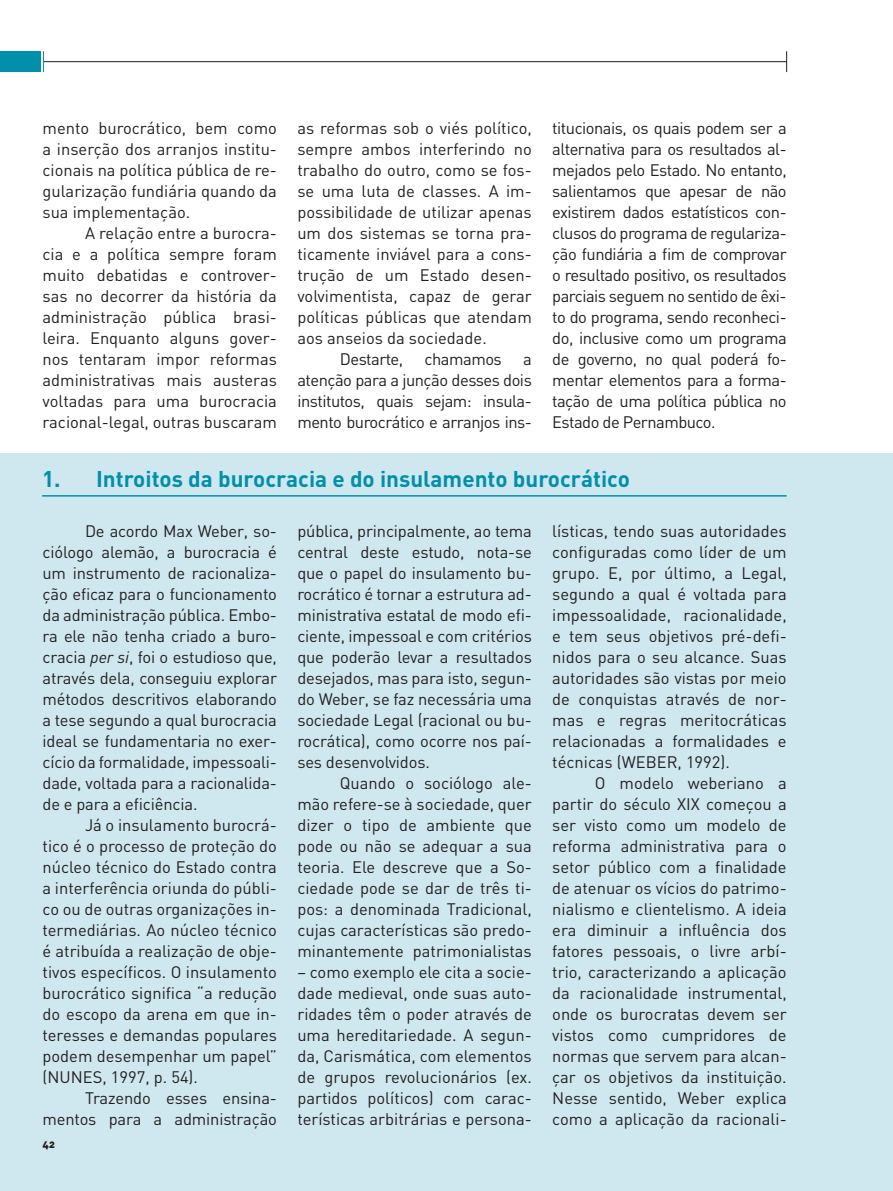
<style>
.page{position:relative;width:893px;height:1191px;background:#fff}
.page>*{position:absolute;margin:0;border:0;box-sizing:border-box;transform-origin:0 0}
.Título_Acadêmicos{font:700 22.5px "DIN";color:#0090ab}
.Texto_Geral{font:16.5px/21px "DIN";color:#231f20;text-align:justify}
.Texto_Geral-2{font:16.5px "DIN";letter-spacing:-.03em;color:#231f20}
.t1{font:10.5px "DIN Black Alternate";color:#231f20}
.s1{font-style:italic}
</style>
<div class="page">
<hr style="left:44px;top:61px;width:743px;height:1px;background:#231f20">
<svg style="left:786px;top:51px;width:1px;height:21px"></svg>
<div style="left:0;top:51px;width:41px;height:21px;background:#0090ab"></div>
<svg style="left:43px;top:51px;width:1px;height:21px"></svg>
<div style="left:0;top:453px;width:893px;height:738px;background:#cfe7ee"></div>
<hr style="left:42px;top:495px;width:745px;height:1px;background:#0090ab">
<p class="Texto_Geral" style="left:43px;top:117px;width:236px">mento burocrático, bem como a inserção dos arranjos institu&shy;cionais na política pública de re&shy;gularização fundiária quando da sua implementação.</p>
<p class="Texto_Geral" style="left:43px;top:222px;width:236px;text-indent:43px">A relação entre a burocra&shy;cia e a política sempre foram muito debatidas e controver&shy;sas no decorrer da história da administração pública brasi&shy;leira. Enquanto alguns gover&shy;nos tentaram impor reformas administrativas mais austeras voltadas para uma burocracia racional-legal, outras buscaram</p>
<p class="Texto_Geral" style="left:297px;top:117px;width:236px">as reformas sob o viés político, sempre ambos interferindo no trabalho do outro, como se fos&shy;se uma luta de classes. A im&shy;possibilidade de utilizar apenas um dos sistemas se torna pra&shy;ticamente inviável para a cons&shy;trução de um Estado desen&shy;volvimentista, capaz de gerar políticas públicas que atendam aos anseios da sociedade.</p>
<p class="Texto_Geral-2" style="left:340px;top:349px;width:65px">Destarte,</p>
<p class="Texto_Geral-2" style="left:425px;top:349px;width:79px">chamamos</p>
<p class="Texto_Geral" style="left:297px;top:348px;width:236px;text-indent:226px">a atenção para a junção desses dois institutos, quais sejam: insula&shy;mento burocrático e arranjos ins-</p>
<p class="Texto_Geral" style="left:552px;top:117px;width:236px">titucionais, os quais podem ser a alternativa para os resultados al&shy;mejados pelo Estado. No entanto, salientamos que apesar de não existirem dados estatísticos con&shy;clusos do programa de regulariza&shy;ção fundiária a fim de comprovar o resultado positivo, os resultados parciais seguem no sentido de êxi&shy;to do programa, sendo reconheci&shy;do, inclusive como um programa de governo, no qual poderá fo&shy;mentar elementos para a forma&shy;tação de uma política pública no Estado de Pernambuco.</p>
<p class="Título_Acadêmicos" style="left:42px;top:464px;width:589px">1. Introitos da burocracia e do insulamento burocrático</p>
<p class="Texto_Geral" style="left:43px;top:520px;width:236px;text-indent:43px">De acordo Max Weber, so&shy;ciólogo alemão, a burocracia é um instrumento de racionaliza&shy;ção eficaz para o funcionamento da administração pública. Embo&shy;ra ele não tenha criado a buro&shy;cracia <span class="s1">per si</span>, foi o estudioso que, através dela, conseguiu explorar métodos descritivos elaborando a tese segundo a qual burocracia ideal se fundamentaria no exer&shy;cício da formalidade, impessoali&shy;dade, voltada para a racionalida&shy;de e para a eficiência.</p>
<p class="Texto_Geral" style="left:43px;top:814px;width:236px;text-indent:43px">Já o insulamento burocrá&shy;tico é o processo de proteção do núcleo técnico do Estado contra a interferência oriunda do públi&shy;co ou de outras organizações in&shy;termediárias. Ao núcleo técnico é atribuída a realização de obje&shy;tivos específicos. O insulamento burocrático significa “a redução do escopo da arena em que in&shy;teresses e demandas populares podem desempenhar um papel” (NUNES, 1997, p. 54).</p>
<p class="Texto_Geral" style="left:43px;top:1087px;width:236px;text-align:right">Trazendo esses ensina&shy;mentos para a administração</p>
<p class="Texto_Geral" style="left:297px;top:520px;width:236px">pública, principalmente, ao tema central deste estudo, nota-se que o papel do insulamento bu&shy;rocrático é tornar a estrutura ad&shy;ministrativa estatal de modo efi&shy;ciente, impessoal e com critérios que poderão levar a resultados desejados, mas para isto, segun&shy;do Weber, se faz necessária uma sociedade Legal (racional ou bu&shy;rocrática), como ocorre nos paí&shy;ses desenvolvidos.</p>
<p class="Texto_Geral" style="left:297px;top:772px;width:236px;text-indent:43px">Quando o sociólogo ale&shy;mão refere-se à sociedade, quer dizer o tipo de ambiente que pode ou não se adequar a sua teoria. Ele descreve que a So&shy;ciedade pode se dar de três ti&shy;pos: a denominada Tradicional, cujas características são predo&shy;minantemente patrimonialistas</p>
<p class="Texto_Geral" style="left:297px;top:961px;width:236px">– como exemplo ele cita a socie&shy;dade medieval, onde suas auto&shy;ridades têm o poder através de uma hereditariedade. A segun&shy;da, Carismática, com elementos de grupos revolucionários (ex. partidos políticos) com carac&shy;terísticas arbitrárias e persona-</p>
<p class="Texto_Geral" style="left:552px;top:520px;width:236px">lísticas, tendo suas autoridades configuradas como líder de um grupo. E, por último, a Legal, segundo a qual é voltada para impessoalidade, racionalidade, e tem seus objetivos pré-defi&shy;nidos para o seu alcance. Suas autoridades são vistas por meio de conquistas através de nor&shy;mas e regras meritocráticas relacionadas a formalidades e técnicas (WEBER, 1992).</p>
<p class="Texto_Geral" style="left:552px;top:772px;width:236px;text-indent:43px">O modelo weberiano a partir do século XIX começou a ser visto como um modelo de reforma administrativa para o setor público com a finalidade de atenuar os vícios do patrimo&shy;nialismo e clientelismo. A ideia era diminuir a influência dos fatores pessoais, o livre arbí&shy;trio, caracterizando a aplicação da racionalidade instrumental, onde os burocratas devem ser vistos como cumpridores de normas que servem para alcan&shy;çar os objetivos da instituição.<br>Nesse sentido, Weber explica como a aplicação da racionali-</p>
<p class="t1" style="left:43px;top:1137px;width:14px">42</p>
</div>
